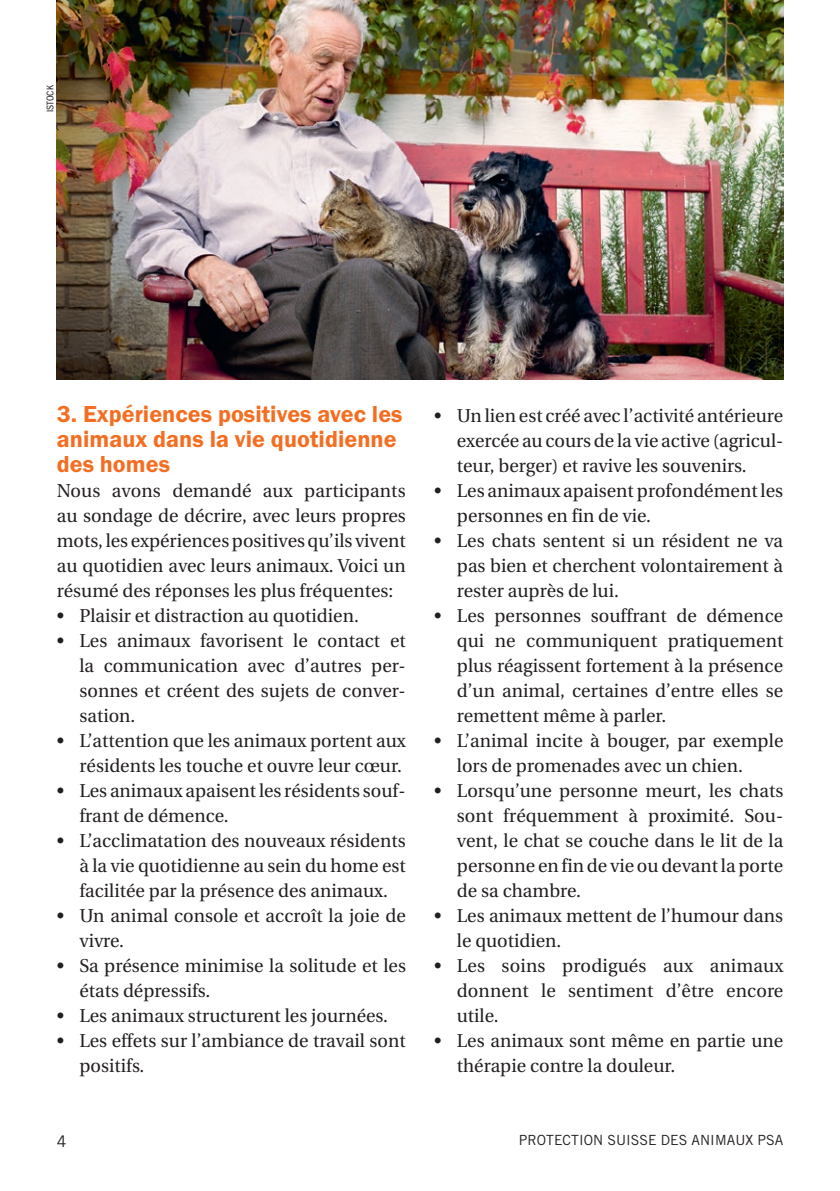
<style>
.page{position:relative;width:840px;height:1191px;background:#fff}
.page>*{position:absolute;margin:0;border:0;box-sizing:border-box;transform-origin:0 0}
.t1{font:600 24px/25px "Franklin Got Itc T";color:#f36e21}
.t2{font:18.6px/25px "Utopia";color:#231f20;text-align:justify}
.t3{font:16px "Trade Gothic";color:#231f20}
.t4{font:14px "Trade Gothic";letter-spacing:.005em;color:#231f20}
.t5{font:condensed 10px "Franklin Got Itc T";color:#231f20}
</style>
<div class="page">
<img style="left:57px;top:0;width:725px;height:380px">
<p class="t5" style="left:45px;top:112px;width:28px;rotate:-90deg">ISTOCK</p>
<p class="t1" style="left:57px;top:401px;width:347px">3. Expériences positives avec les animaux dans la vie quotidienne des homes</p>
<p class="t2" style="left:57px;top:478px;width:350px">Nous avons demandé aux participants au sondage de décrire, avec leurs propres mots, les expériences positives qu’ils vivent au quotidien avec leurs animaux. Voici un résumé des réponses les plus fréquentes:</p>
<p class="t2" style="left:57px;top:603px;width:303px">• Plaisir et distraction au quotidien.</p>
<p class="t2" style="left:79px;top:628px;width:327px;text-indent:-23px">• Les animaux favorisent le contact et la communication avec d’autres per&shy;sonnes et créent des sujets de conver&shy;sation.</p>
<p class="t2" style="left:57px;top:728px;width:350px;text-align:right">• L’attention que les animaux portent aux résidents les touche et ouvre leur cœur.</p>
<p class="t2" style="left:79px;top:778px;width:327px;text-indent:-23px">• Les animaux apaisent les résidents souf&shy;frant de démence.</p>
<p class="t2" style="left:79px;top:828px;width:327px;text-indent:-23px">• L’acclimatation des nouveaux résidents à la vie quotidienne au sein du home est facilitée par la présence des animaux.</p>
<p class="t2" style="left:79px;top:903px;width:327px;text-indent:-23px">• Un animal console et accroît la joie de vivre.</p>
<p class="t2" style="left:79px;top:953px;width:328px;text-indent:-23px">• Sa présence minimise la solitude et les états dépressifs.</p>
<p class="t2" style="left:57px;top:1003px;width:332px">• Les animaux structurent les journées.</p>
<p class="t2" style="left:79px;top:1028px;width:327px;text-indent:-23px">• Les effets sur l’ambiance de travail sont positifs.</p>
<p class="t2" style="left:456px;top:403px;width:327px;text-indent:-23px">• Un lien est créé avec l’activité antérieure exercée au cours de la vie active (agricul&shy;teur, berger) et ravive les souvenirs.</p>
<p class="t2" style="left:456px;top:478px;width:327px;text-indent:-23px">• Les animaux apaisent profondément les personnes en fin de vie.</p>
<p class="t2" style="left:456px;top:528px;width:327px;text-indent:-23px">• Les chats sentent si un résident ne va pas bien et cherchent volontairement à rester auprès de lui.</p>
<p class="t2" style="left:456px;top:603px;width:328px;text-indent:-23px">• Les personnes souffrant de démence qui ne communiquent pratiquement plus réagissent fortement à la présence d’un animal, certaines d’entre elles se remettent même à parler.</p>
<p class="t2" style="left:456px;top:728px;width:328px;text-indent:-23px">• L’animal incite à bouger, par exemple lors de promenades avec un chien.</p>
<p class="t2" style="left:456px;top:778px;width:328px;text-indent:-23px">• Lorsqu’une personne meurt, les chats sont fréquemment à proximité. Sou&shy;vent, le chat se couche dans le lit de la personne en fin de vie ou devant la porte de sa chambre.</p>
<p class="t2" style="left:456px;top:903px;width:327px;text-indent:-23px">• Les animaux mettent de l’humour dans le quotidien.</p>
<p class="t2" style="left:456px;top:953px;width:328px;text-indent:-23px">• Les soins prodigués aux animaux donnent le sentiment d’être encore utile.</p>
<p class="t2" style="left:456px;top:1028px;width:327px;text-indent:-23px">• Les animaux sont même en partie une thérapie contre la douleur.</p>
<p class="t3" style="left:57px;top:1131px;width:11px">4</p>
<p class="t4" style="left:518px;top:1131px;width:266px">PROTECTION SUISSE DES ANIMAUX PSA</p>
</div>
